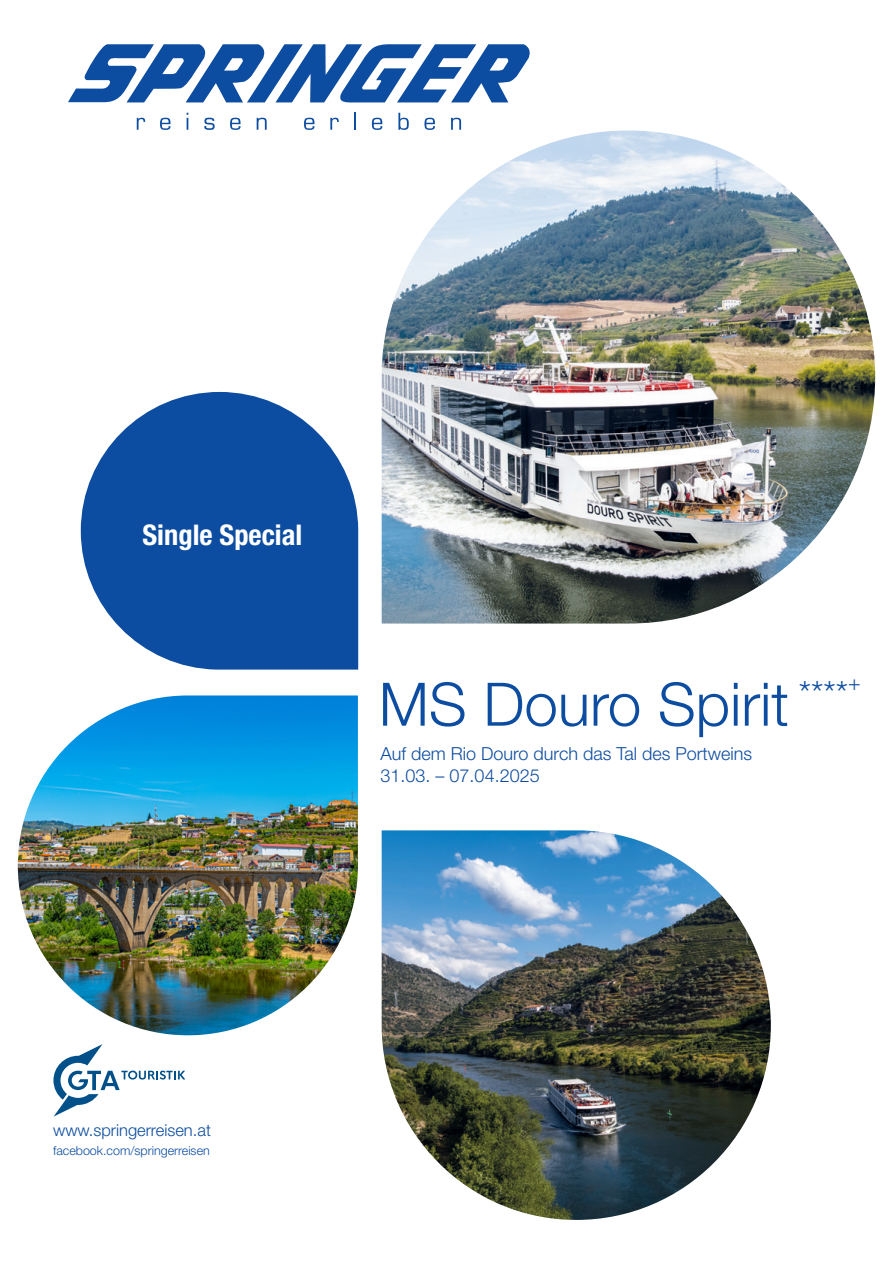
<style>
.page{position:relative;width:893px;height:1263px;background:#fff}
.page>*{position:absolute;margin:0;border:0;box-sizing:border-box;transform-origin:0 0}
.t1{font:300 60px "Helvetica Neue LT Pro";color:#0d4da1}
.t2{font:700 condensed 28.5px "Helvetica Neue LT Pro";color:#fff}
.t3{font:300 18px/21.6px "Helvetica Neue LT Pro";color:#0d4da1}
.t4{font:300 16.5px "Helvetica Neue LT Pro";color:#0d4da1}
.t5{font:300 12.45px "Helvetica Neue LT Pro";color:#0d4da1}
</style>
<div class="page">
<svg style="left:137px;top:118px;width:8px;height:12px"></svg>
<svg style="left:160px;top:118px;width:10px;height:12px"></svg>
<svg style="left:187px;top:113px;width:1px;height:17px"></svg>
<svg style="left:204px;top:118px;width:11px;height:12px"></svg>
<svg style="left:230px;top:118px;width:10px;height:12px"></svg>
<svg style="left:257px;top:118px;width:10px;height:12px"></svg>
<svg style="left:304px;top:118px;width:10px;height:12px"></svg>
<svg style="left:330px;top:118px;width:9px;height:12px"></svg>
<svg style="left:354px;top:113px;width:2px;height:17px"></svg>
<svg style="left:372px;top:118px;width:10px;height:12px"></svg>
<svg style="left:398px;top:113px;width:11px;height:17px"></svg>
<svg style="left:424px;top:118px;width:11px;height:12px"></svg>
<svg style="left:451px;top:118px;width:10px;height:12px"></svg>
<svg style="left:68px;top:44px;width:462px;height:59px"></svg>
<img style="left:382px;top:130px;width:493px;height:493px">
<img style="left:18px;top:695px;width:340px;height:340px">
<img style="left:382px;top:830px;width:389px;height:390px">
<svg style="left:81px;top:392px;width:277px;height:278px;fill:#0d4da1"></svg>
<svg style="left:53px;top:1044px;width:132px;height:72px"></svg>
<h2 class="t2" style="left:143px;top:518px;width:161px">Single Special</h2>
<h1 class="t1" style="left:379px;top:668px;width:483px">MS Douro Spirit <sup>****</sup><sup>+</sup></h1>
<p class="t3" style="left:381px;top:742px;width:373px">Auf dem Rio Douro durch das Tal des Portweins<br>31.03. – 07.04.2025</p>
<p class="t4" style="left:53px;top:1120px;width:159px">www.springerreisen.at</p>
<p class="t5" style="left:53px;top:1142px;width:158px">facebook.com/springerreisen</p>
</div>
